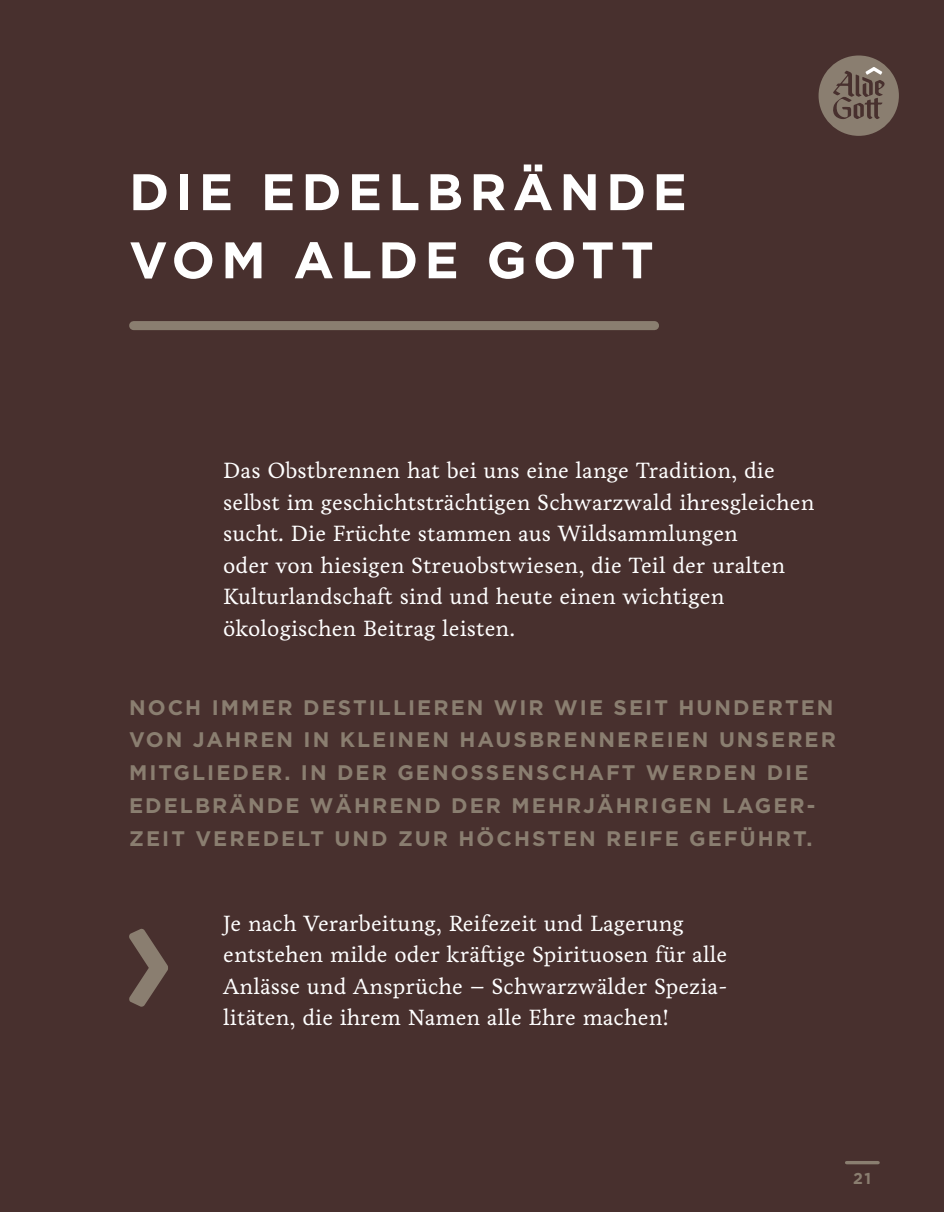
<style>
.page{position:relative;width:944px;height:1212px;background:#48302e}
.page>*{position:absolute;margin:0;border:0;box-sizing:border-box;transform-origin:0 0}
.t1{font:700 51.3px/68.2px "Gotham";letter-spacing:.12em;color:#fff}
.t2{font:22.5px/31.5px "Livory";letter-spacing:.005em;color:#fff}
.t3{font:700 21.15px/32.9px "Gotham";letter-spacing:.095em;color:#8a7e70}
.t4{font:700 15.75px "Gotham";color:#8a7e70}
</style>
<div class="page">
<div style="left:819px;top:55px;width:80px;height:81px;background:#8a7e70;border-radius:50%"></div>
<svg style="left:833px;top:67px;width:52px;height:52px"></svg>
<div style="left:134px;top:321px;width:521px;height:9px;background:#8a7e70"></div>
<svg style="left:129px;top:928px;width:39px;height:79px"></svg>
<hr style="left:847px;top:1161px;width:31px;height:3px;background:#8a7e70">
<h1 class="t1" style="left:129px;top:157px;width:559px">DIE EDELBRÄNDE<br>VOM ALDE GOTT</h1>
<p class="t2" style="left:223px;top:455px;width:593px">Das Obstbrennen hat bei uns eine lange Tradition, die selbst im geschichtsträchtigen Schwarzwald ihresgleichen sucht. Die Früchte stammen aus Wildsammlungen<br>oder von hiesigen Streuobstwiesen, die Teil der uralten Kulturlandschaft sind und heute einen wichtigen ökologischen Beitrag leisten.</p>
<p class="t3" style="left:129px;top:690px;width:708px">NOCH IMMER DESTILLIEREN WIR WIE SEIT HUNDERTEN VON JAHREN IN KLEINEN HAUSBRENNEREIEN UNSERER MITGLIEDER. IN DER GENOSSENSCHAFT WERDEN DIE EDELBRÄNDE WÄHREND DER MEHRJÄHRIGEN LAGER-ZEIT VEREDELT UND ZUR HÖCHSTEN REIFE GEFÜHRT.</p>
<p class="t2" style="left:223px;top:907px;width:505px">Je nach Verarbeitung, Reifezeit und Lagerung entstehen milde oder kräftige Spirituosen für alle Anlässe und Ansprüche – Schwarzwälder Spezia&shy;litäten, die ihrem Namen alle Ehre machen!</p>
<p class="t4" style="left:853px;top:1169px;width:20px">21</p>
</div>
